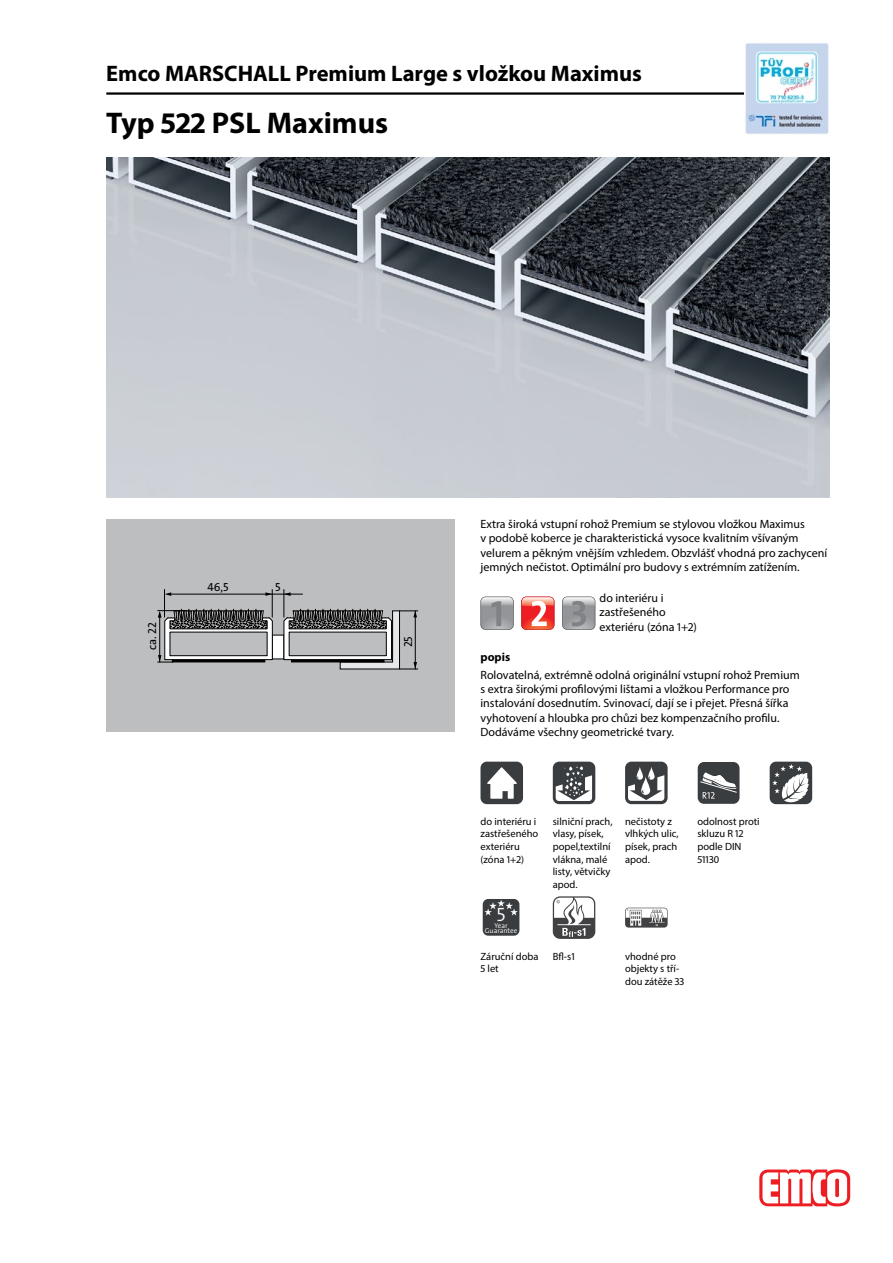
<style>
.page{position:relative;width:893px;height:1263px;background:#fff}
.page>*{position:absolute;margin:0;border:0;box-sizing:border-box;transform-origin:0 0}
.typ_bau{font:700 30px "Myriad Pro";color:#000}
.titel1_em_bau{font:700 22.5px "Myriad Pro";color:#000}
.BILDR{font:300 19.5px "The Sans Os F";color:#fff}
.fliesstext_bau{font:12px/14.4px "Myriad Pro";color:#000}
.Stoerer{font:12px/14.4px "Myriad Pro";color:#000}
.fliesstext_bold_bau{font:700 12px "Myriad Pro";color:#000}
.BILDR-2{font:11.7px "The Sans Os F";color:#000}
.mouseovertext_bau{font:10.5px/12.6px "Myriad Pro";color:#000}
.BILDR-3{font:300 7.05px/5.2px "The Sans Os F";color:#fff;text-align:center}
</style>
<div class="page">
<img style="left:106px;top:157px;width:723px;height:340px">
<hr style="left:106px;top:92px;width:723px;height:3px;background:#000">
<svg style="left:759px;top:1169px;width:91px;height:37px"></svg>
<img style="left:744px;top:43px;width:85px;height:92px">
<div style="left:106px;top:519px;width:349px;height:212px;background:#bcbec0"></div>
<hr style="left:272px;top:594px;width:30px;height:1px;background:#000">
<div style="left:272px;top:635px;width:12px;height:24px;background:#fff"></div>
<svg style="left:158px;top:589px;width:115px;height:74px"></svg>
<svg style="left:283px;top:589px;width:135px;height:81px"></svg>
<svg style="left:521px;top:597px;width:33px;height:33px"></svg>
<svg style="left:562px;top:597px;width:33px;height:33px"></svg>
<svg style="left:480px;top:597px;width:34px;height:33px"></svg>
<div style="left:480px;top:762px;width:43px;height:42px;background:#3a3d40;border-radius:6px"></div>
<svg style="left:487px;top:767px;width:30px;height:32px"></svg>
<div style="left:553px;top:762px;width:42px;height:42px;background:#3a3d40;border-radius:6px"></div>
<svg style="left:556px;top:766px;width:36px;height:35px"></svg>
<div style="left:625px;top:762px;width:43px;height:42px;background:#3a3d40;border-radius:6px"></div>
<svg style="left:628px;top:767px;width:36px;height:34px"></svg>
<div style="left:698px;top:762px;width:41px;height:42px;background:#3a3d40;border-radius:6px"></div>
<svg style="left:700px;top:772px;width:37px;height:26px"></svg>
<div style="left:770px;top:762px;width:42px;height:42px;background:#3a3d40;border-radius:6px"></div>
<svg style="left:772px;top:764px;width:37px;height:38px"></svg>
<div style="left:483px;top:899px;width:36px;height:37px;background:#3a3d40;border-radius:5px"></div>
<svg style="left:484px;top:899px;width:34px;height:16px"></svg>
<svg style="left:553px;top:896px;width:42px;height:43px"></svg>
<svg style="left:625px;top:908px;width:43px;height:19px"></svg>
<p class="titel1_em_bau" style="left:106px;top:59px;width:537px">Emco MARSCHALL Premium Large s vložkou Maximus</p>
<p class="typ_bau" style="left:106px;top:103px;width:283px">Typ 522 PSL Maximus</p>
<p class="BILDR-2" style="left:145px;top:650px;width:30px;rotate:-90deg">ca. 22</p>
<p class="BILDR-2" style="left:208px;top:580px;width:23px">46,5</p>
<p class="BILDR-2" style="left:275px;top:580px;width:7px">5</p>
<p class="BILDR-2" style="left:401px;top:647px;width:13px;rotate:-90deg">25</p>
<p class="Stoerer" style="left:480px;top:516px;width:348px">Extra široká vstupní rohož Premium se stylovou vložkou Maximus<br>v podobě koberce je charakteristická vysoce kvalitním všívaným velurem a pěkným vnějším vzhledem. Obzvlášť vhodná pro zachycení jemných nečistot. Optimální pro budovy s extrémním zatížením.</p>
<p class="fliesstext_bau" style="left:600px;top:590px;width:99px">do interiéru i zastřešeného exteriéru (zóna 1+2)</p>
<p class="fliesstext_bold_bau" style="left:480px;top:649px;width:31px">popis</p>
<p class="fliesstext_bau" style="left:480px;top:667px;width:321px">Rolovatelná, extrémně odolná originální vstupní rohož Premium s extra širokými profilovými lištami a vložkou Performance pro instalování dosednutím. Svinovací, dají se i přejet. Přesná šířka vyhotovení a hloubka pro chůzi bez kompenzačního profilu.<br>Dodáváme všechny geometrické tvary.</p>
<p class="mouseovertext_bau" style="left:480px;top:815px;width:59px">do interiéru i zastřešeného exteriéru (zóna 1+2)</p>
<p class="mouseovertext_bau" style="left:553px;top:815px;width:61px">silniční prach, vlasy, písek, popel,textilní vlákna, malé listy, větvičky apod.</p>
<p class="mouseovertext_bau" style="left:625px;top:815px;width:55px">nečistoty z vlhkých ulic, písek, prach apod.</p>
<p class="mouseovertext_bau" style="left:697px;top:815px;width:64px">odolnost proti skluzu R 12 podle DIN<br>51130</p>
<p class="BILDR" style="left:497px;top:902px;width:10px">5</p>
<p class="BILDR-3" style="left:485px;top:923px;width:34px">Year<br>Guarantee</p>
<p class="mouseovertext_bau" style="left:480px;top:949px;width:60px">Záruční doba<br>5 let</p>
<p class="mouseovertext_bau" style="left:553px;top:949px;width:23px">Bfl-s1</p>
<p class="mouseovertext_bau" style="left:625px;top:949px;width:61px">vhodné pro objekty s tří&shy;dou zátěže 33</p>
</div>
